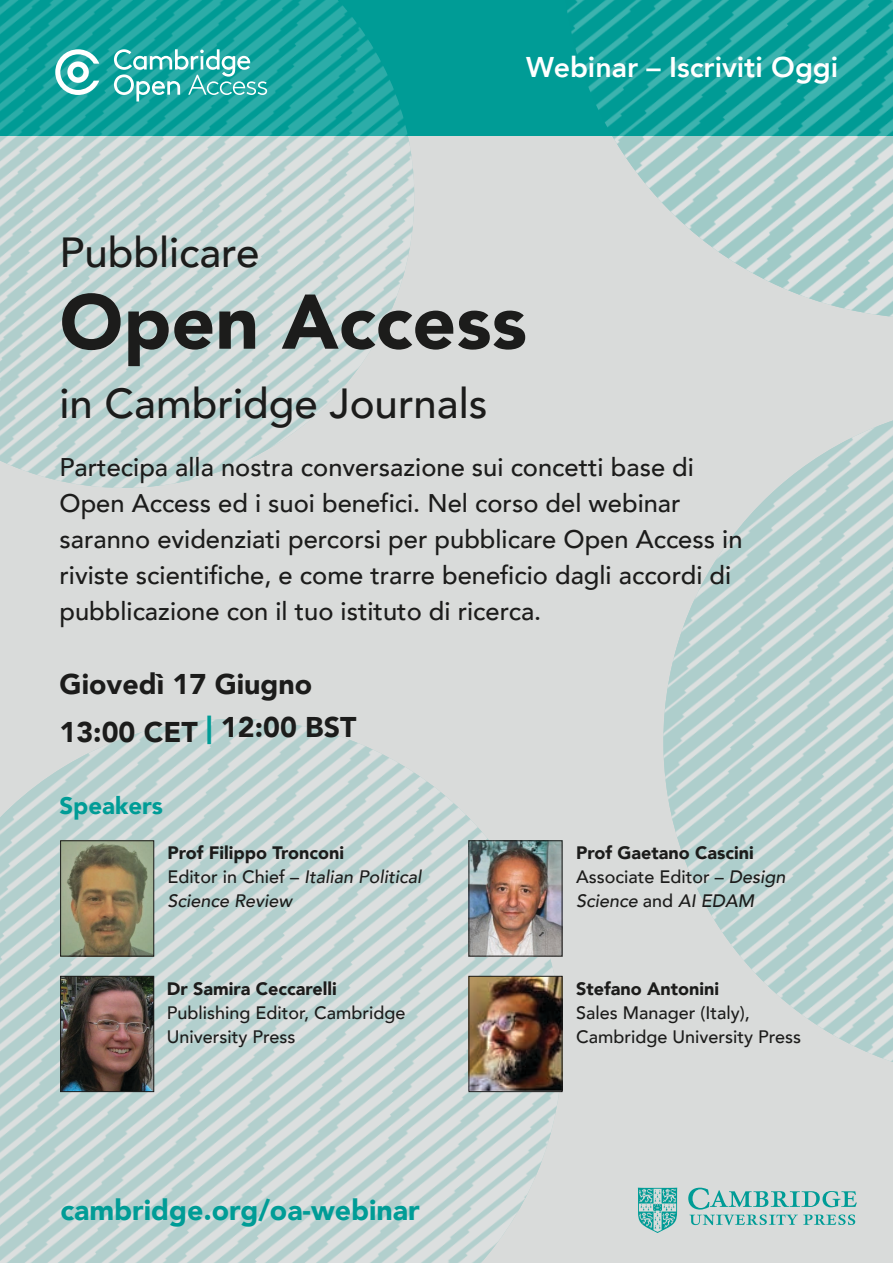
<style>
.page{position:relative;width:893px;height:1263px;background:#fff}
.page>*{position:absolute;margin:0;border:0;box-sizing:border-box;transform-origin:0 0}
.t1{font:900 76.5px "Avenir";color:#1c1c1b}
.t2{font:500 42px "Avenir";color:#1c1c1b}
.t3{font:900 28.5px/45.3px "Avenir";color:#1c1c1b}
.t4{font:900 28.5px "Avenir";color:#009c96}
.t5{font:800 28.5px "Avenir";color:#fff}
.t6{font:500 25.5px/36px "Avenir";color:#1c1c1b}
.t7{font:900 24px "Avenir";color:#009c96}
.t8{font:500 18px/24px "Avenir";color:#1c1c1b}
.t9{font:italic 500 18px/24px "Avenir";color:#1c1c1b}
.t10{font:900 18px "Avenir";color:#1c1c1b}
.s1{color:#009c96}
.s2{font-weight:900;font-style:normal}
.s3{font-style:normal}
.s4{font-weight:900}
.s5{font-style:italic}
</style>
<div class="page">
<div style="left:0;top:0;width:893px;height:136px;background:#009c96"></div>
<div style="left:0;top:136px;width:893px;height:1127px;background:#d9dbda"></div>
<img style="left:0;top:0;width:415px;height:488px">
<img style="left:0;top:719px;width:563px;height:544px">
<img style="left:663px;top:420px;width:230px;height:642px">
<img style="left:567px;top:0;width:326px;height:317px">
<svg style="left:688px;top:1188px;width:169px;height:37px"></svg>
<svg style="left:638px;top:1188px;width:39px;height:45px"></svg>
<svg style="left:55px;top:49px;width:44px;height:46px"></svg>
<svg style="left:114px;top:49px;width:153px;height:53px"></svg>
<img style="left:62px;top:842px;width:90px;height:112px">
<div style="left:60px;top:840px;width:94px;height:116px;border:1px solid #1c1c1b"></div>
<img style="left:471px;top:842px;width:89px;height:112px">
<div style="left:469px;top:840px;width:93px;height:116px;border:1px solid #1c1c1b"></div>
<img style="left:62px;top:978px;width:90px;height:112px">
<div style="left:60px;top:976px;width:94px;height:116px;border:1px solid #1c1c1b"></div>
<img style="left:471px;top:978px;width:89px;height:112px">
<div style="left:469px;top:976px;width:93px;height:116px;border:1px solid #1c1c1b"></div>
<p class="t5" style="left:526px;top:45px;width:314px">Webinar – Iscriviti Oggi</p>
<h2 class="t2" style="left:60px;top:216px;width:201px">Pubblicare</h2>
<h1 class="t1" style="left:60px;top:256px;width:469px">Open Access</h1>
<h2 class="t2" style="left:60px;top:367px;width:429px">in Cambridge Journals</h2>
<p class="t6" style="left:60px;top:448px;width:684px">Partecipa alla nostra conversazione sui concetti base di Open Access ed i suoi benefici. Nel corso del webinar saranno evidenziati percorsi per pubblicare Open Access in riviste scientifiche, e come trarre beneficio dagli accordi di pubblicazione con il tuo istituto di ricerca.</p>
<p class="t3" style="left:60px;top:661px;width:298px">Giovedì 17 Giugno<br>13:00 CET <span class="s1">|</span> 12:00 BST</p>
<p class="t7" style="left:60px;top:785px;width:105px">Speakers</p>
<p class="t9" style="left:168px;top:841px;width:255px"><span class="s2">Prof Filippo Tronconi<br></span><span class="s3">Editor in Chief –</span> Italian Political<br>Science Review</p>
<p class="t10" style="left:167px;top:973px;width:172px">Dr Samira Ceccarelli</p>
<p class="t8" style="left:167px;top:1000px;width:240px">Publishing Editor, Cambridge<br>University Press</p>
<p class="t4" style="left:60px;top:1186px;width:361px">cambridge.org/oa-webinar</p>
<p class="t8" style="left:576px;top:839px;width:211px"><span class="s4">Prof Gaetano Cascini<br></span>Associate Editor – <span class="s5">Design<br>Science</span> and <span class="s5">AI EDAM</span></p>
<p class="t10" style="left:576px;top:973px;width:144px">Stefano Antonini</p>
<p class="t8" style="left:576px;top:1000px;width:226px">Sales Manager (Italy),<br>Cambridge University Press</p>
</div>
